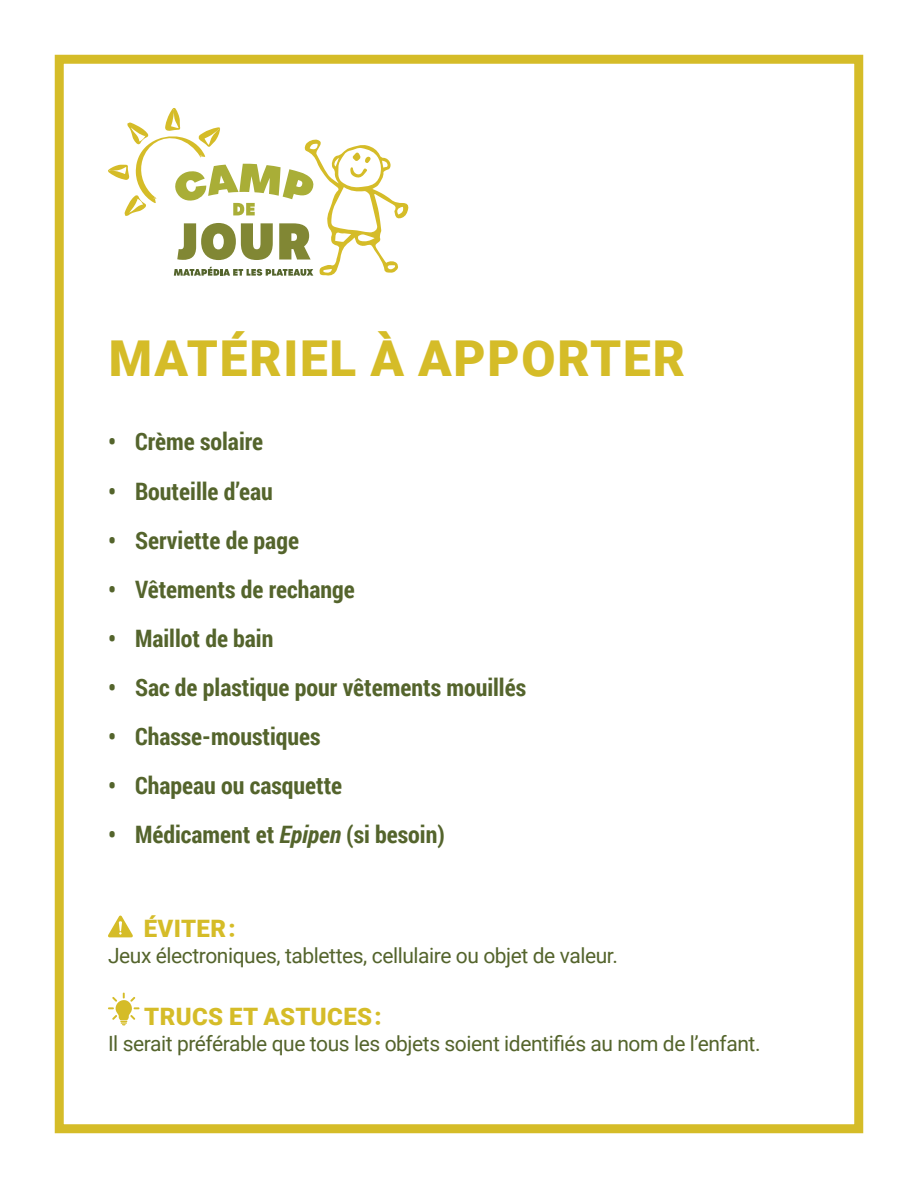
<style>
.page{position:relative;width:918px;height:1188px;background:#fff}
.page>*{position:absolute;margin:0;border:0;box-sizing:border-box;transform-origin:0 0}
.t1{font:900 49.5px "Roboto";letter-spacing:.035em;color:#d5bc28}
.t2{font:700 24px "Roboto Condensed";color:#54642c}
.t3{font:900 24px "Roboto";letter-spacing:.015em;color:#d5bc28}
.t4{font:21px "Roboto";letter-spacing:-.02em;color:#54642c}
.s1{font-style:italic}
</style>
<div class="page">
<div style="left:55px;top:55px;width:808px;height:1078px;border:9px solid #d5bc28"></div>
<svg style="left:108px;top:916px;width:25px;height:21px"></svg>
<svg style="left:108px;top:992px;width:32px;height:33px"></svg>
<svg style="left:108px;top:108px;width:301px;height:168px"></svg>
<h1 class="t1" style="left:109px;top:324px;width:578px">MATÉRIEL À APPORTER</h1>
<p class="t2" style="left:108px;top:425px;width:157px">• Crème solaire</p>
<p class="t2" style="left:108px;top:474px;width:166px">• Bouteille d’eau</p>
<p class="t2" style="left:108px;top:523px;width:193px">• Serviette de page</p>
<p class="t2" style="left:108px;top:572px;width:248px">• Vêtements de rechange</p>
<p class="t2" style="left:108px;top:621px;width:167px">• Maillot de bain</p>
<p class="t2" style="left:108px;top:670px;width:420px">• Sac de plastique pour vêtements mouillés</p>
<p class="t2" style="left:108px;top:719px;width:214px">• Chasse-moustiques</p>
<p class="t2" style="left:108px;top:768px;width:236px">• Chapeau ou casquette</p>
<p class="t2" style="left:108px;top:818px;width:338px">• Médicament et <span class="s1">Epipen</span> (si besoin)</p>
<p class="t3" style="left:144px;top:912px;width:93px">ÉVITER :</p>
<p class="t4" style="left:108px;top:940px;width:511px">Jeux électroniques, tablettes, cellulaire ou objet de valeur.</p>
<p class="t3" style="left:144px;top:1000px;width:239px">TRUCS ET ASTUCES :</p>
<p class="t4" style="left:108px;top:1028px;width:654px">Il serait préférable que tous les objets soient identifiés au nom de l’enfant.</p>
</div>
